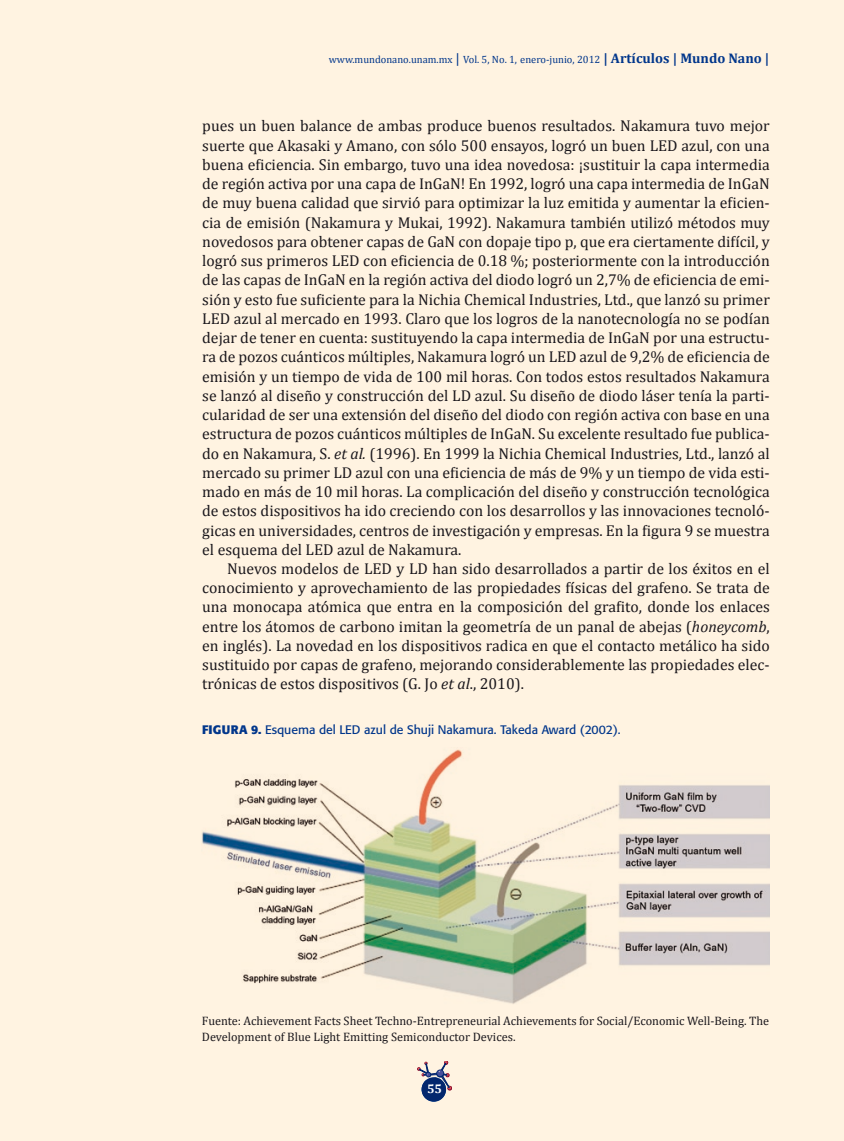
<style>
.page{position:relative;width:844px;height:1141px;background:#fff}
.page>*{position:absolute;margin:0;border:0;box-sizing:border-box;transform-origin:0 0}
.t1{font:15.75px/19.2px "Cambria";color:#1a171c;text-align:justify}
.t2{font:700 12.6px "Cambria";color:#fff}
.t3{font:12.25px/15.8px "Cambria";color:#1a171c}
.t4{font:12.25px "Formata";color:#00368b}
.t5{font:10.5px "Cambria";color:#00368b}
.s1{font-size:14px}
.s2{font-weight:700;font-size:14px}
.s3{font-style:italic}
.s4{font-weight:700}
</style>
<div class="page">
<div style="left:0;top:0;width:843px;height:1141px;background:#fff3e1"></div>
<svg style="left:417px;top:1061px;width:34px;height:41px"></svg>
<div style="left:421px;top:1077px;width:25px;height:25px;background:#03276e;border-radius:50%"></div>
<img style="left:202px;top:749px;width:567px;height:255px">
<p class="t5" style="left:329px;top:54px;width:442px">www.mundonano.unam.mx <span class="s1">|</span> Vol. 5, No. 1, enero-junio, 2012 <span class="s2">| Artículos | Mundo Nano |</span></p>
<p class="t1" style="left:202px;top:116px;width:569px">pues un buen balance de ambas produce buenos resultados. Nakamura tuvo mejor suerte que Akasaki y Amano, con sólo 500 ensayos, logró un buen LED azul, con una buena eficiencia. Sin embargo, tuvo una idea novedosa: ¡sustituir la capa intermedia de región activa por una capa de InGaN! En 1992, logró una capa intermedia de InGaN de muy buena calidad que sirvió para optimizar la luz emitida y aumentar la eficien&shy;cia de emisión (Nakamura y Mukai, 1992). Nakamura también utilizó métodos muy novedosos para obtener capas de GaN con dopaje tipo p, que era ciertamente difícil, y logró sus primeros LED con eficiencia de 0.18 %; posteriormente con la introducción de las capas de InGaN en la región activa del diodo logró un 2,7% de eficiencia de emi&shy;sión y esto fue suficiente para la Nichia Chemical Industries, Ltd., que lanzó su primer LED azul al mercado en 1993. Claro que los logros de la nanotecnología no se podían dejar de tener en cuenta: sustituyendo la capa intermedia de InGaN por una estructu&shy;ra de pozos cuánticos múltiples, Nakamura logró un LED azul de 9,2% de eficiencia de emisión y un tiempo de vida de 100 mil horas. Con todos estos resultados Nakamura se lanzó al diseño y construcción del LD azul. Su diseño de diodo láser tenía la parti&shy;cularidad de ser una extensión del diseño del diodo con región activa con base en una estructura de pozos cuánticos múltiples de InGaN. Su excelente resultado fue publica&shy;do en Nakamura, S. <span class="s3">et al.</span> (1996). En 1999 la Nichia Chemical Industries, Ltd., lanzó al mercado su primer LD azul con una eficiencia de más de 9% y un tiempo de vida esti&shy;mado en más de 10 mil horas. La complicación del diseño y construcción tecnológica de estos dispositivos ha ido creciendo con los desarrollos y las innovaciones tecnoló&shy;gicas en universidades, centros de investigación y empresas. En la figura 9 se muestra el esquema del LED azul de Nakamura.</p>
<p class="t1" style="left:202px;top:559px;width:569px;text-indent:25px">Nuevos modelos de LED y LD han sido desarrollados a partir de los éxitos en el conocimiento y aprovechamiento de las propiedades físicas del grafeno. Se trata de una monocapa atómica que entra en la composición del grafito, donde los enlaces entre los átomos de carbono imitan la geometría de un panal de abejas (<span class="s3">honeycomb</span>, en inglés). La novedad en los dispositivos radica en que el contacto metálico ha sido sustituido por capas de grafeno, mejorando considerablemente las propiedades elec&shy;trónicas de estos dispositivos (G. Jo <span class="s3">et al</span>., 2010).</p>
<p class="t4" style="left:202px;top:722px;width:420px"><span class="s4">FIGURA 9.</span> Esquema del LED azul de Shuji Nakamura. Takeda Award (2002).</p>
<p class="t3" style="left:202px;top:1013px;width:568px">Fuente: Achievement Facts Sheet Techno-Entrepreneurial Achievements for Social/Economic Well-Being. The<br>Development of Blue Light Emitting Semiconductor Devices.</p>
<p class="t2" style="left:427px;top:1081px;width:16px">55</p>
</div>
